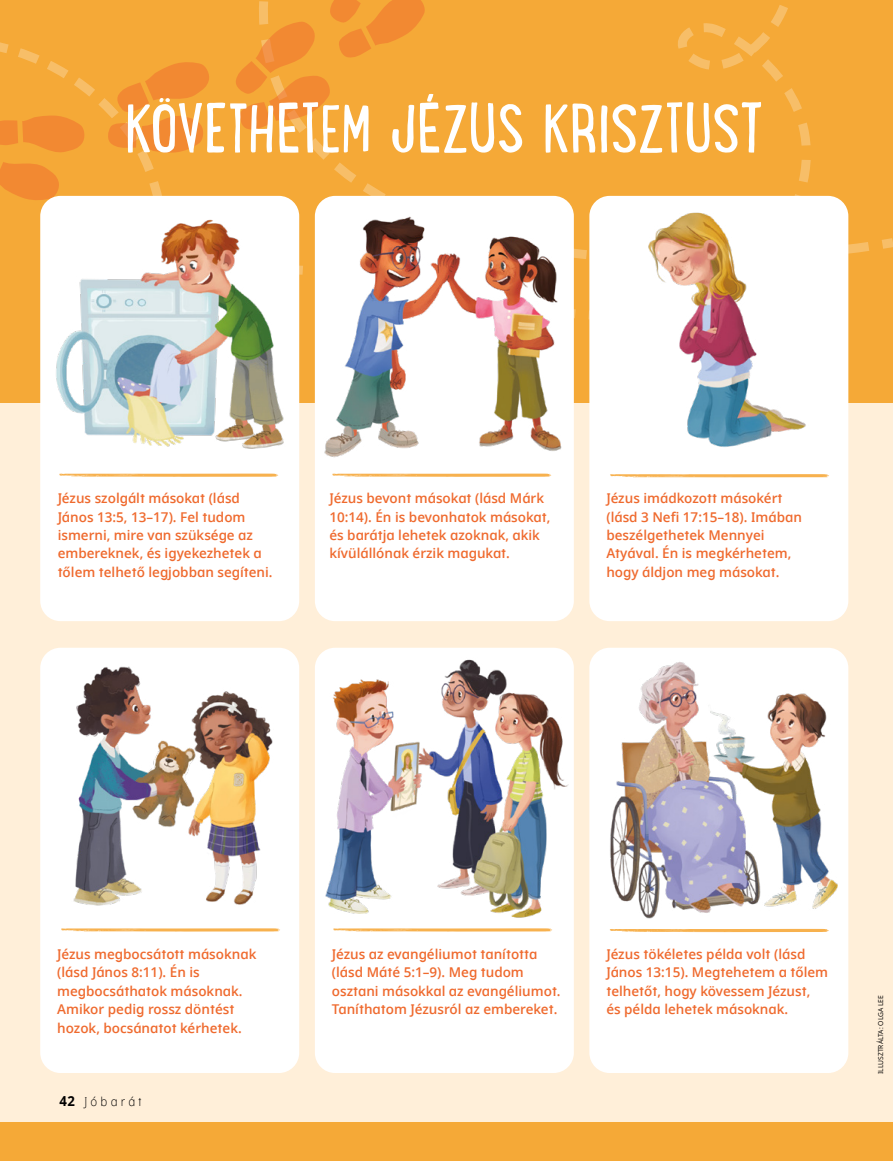
<style>
.page{position:relative;width:893px;height:1161px;background:#fff}
.page>*{position:absolute;margin:0;border:0;box-sizing:border-box;transform-origin:0 0}
.h1_lunchbox{font:73.5px "Lunch Box";letter-spacing:-.02em;color:#fff}
.t1{font:600 13.5px/18.5px "Dots Solidlds Lat";color:#ef6a2e}
.Folio_L_verso{font:300 12.3px "Dots Solidlds Lat";letter-spacing:.28em;color:#000;scale:.95 1}
.t2{font:6.75px "Dots Solidlds Lat";color:#000}
.s1{font-weight:700;font-size:13.8px}
</style>
<div class="page">
<div style="left:0;top:385px;width:893px;height:776px;background:#ffefd9"></div>
<div style="left:824px;top:0;width:69px;height:255px;background:#f5a937"></div>
<svg style="left:800px;top:0;width:24px;height:196px;background:#f5aa3b"></svg>
<div style="left:426px;top:0;width:374px;height:403px;background:#f5a937"></div>
<div style="left:0;top:1123px;width:893px;height:38px;background:#f5a937"></div>
<svg style="left:0;top:0;width:426px;height:403px;background:#f4a337"></svg>
<div style="left:40px;top:196px;width:259px;height:425px;background:#fff;border-radius:20px"></div>
<div style="left:315px;top:196px;width:259px;height:425px;background:#fff;border-radius:20px"></div>
<div style="left:315px;top:648px;width:259px;height:425px;background:#fff;border-radius:20px"></div>
<img style="left:318px;top:648px;width:254px;height:270px">
<div style="left:40px;top:648px;width:259px;height:425px;background:#fff;border-radius:20px"></div>
<img style="left:73px;top:666px;width:200px;height:240px">
<div style="left:589px;top:196px;width:259px;height:425px;background:#fff;border-radius:20px"></div>
<img style="left:648px;top:212px;width:158px;height:235px">
<div style="left:589px;top:648px;width:259px;height:425px;background:#fff;border-radius:20px"></div>
<img style="left:610px;top:648px;width:228px;height:271px">
<img style="left:319px;top:178px;width:242px;height:280px">
<img style="left:53px;top:187px;width:238px;height:262px">
<svg style="left:610px;top:474px;width:219px;height:3px"></svg>
<svg style="left:59px;top:474px;width:220px;height:3px"></svg>
<svg style="left:332px;top:474px;width:220px;height:3px"></svg>
<svg style="left:609px;top:929px;width:220px;height:3px"></svg>
<svg style="left:333px;top:928px;width:219px;height:3px"></svg>
<svg style="left:61px;top:928px;width:219px;height:3px"></svg>
<p class="h1_lunchbox" style="left:125px;top:77px;width:641px">KÖVETHETEM JÉZUS KRISZTUST</p>
<p class="t1" style="left:58px;top:489px;width:216px">Jézus szolgált másokat (lásd<br>János 13:5, 13–17). Fel tudom ismerni, mire van szüksége az embereknek, és igyekezhetek a tőlem telhető legjobban segíteni.</p>
<p class="t1" style="left:329px;top:489px;width:223px">Jézus bevont másokat (lásd Márk<br>10:14). Én is bevonhatok másokat, és barátja lehetek azoknak, akik kívülállónak érzik magukat.</p>
<p class="t1" style="left:606px;top:489px;width:197px">Jézus imádkozott másokért (lásd 3 Nefi 17:15–18). Imában beszélgethetek Mennyei<br>Atyával. Én is megkérhetem, hogy áldjon meg másokat.</p>
<p class="t1" style="left:57px;top:945px;width:201px">Jézus megbocsátott másoknak (lásd János 8:11). Én is megbocsáthatok másoknak.<br>Amikor pedig rossz döntést hozok, bocsánatot kérhetek.</p>
<p class="Folio_L_verso" style="left:60px;top:1092px;width:88px"><span class="s1">42</span> Jóbarát</p>
<p class="t1" style="left:332px;top:945px;width:230px">Jézus az evangéliumot tanította (lásd Máté 5:1–9). Meg tudom osztani másokkal az evangéliumot.<br>Taníthatom Jézusról az embereket.</p>
<p class="t1" style="left:606px;top:945px;width:223px">Jézus tökéletes példa volt (lásd<br>János 13:15). Megtehetem a tőlem telhetőt, hogy kövessem Jézust,<br>és példa lehetek másoknak.</p>
<p class="t2" style="left:876px;top:1074px;width:80px;rotate:-90deg">ILLUSZTRÁLTA: OLGA LEE</p>
</div>
